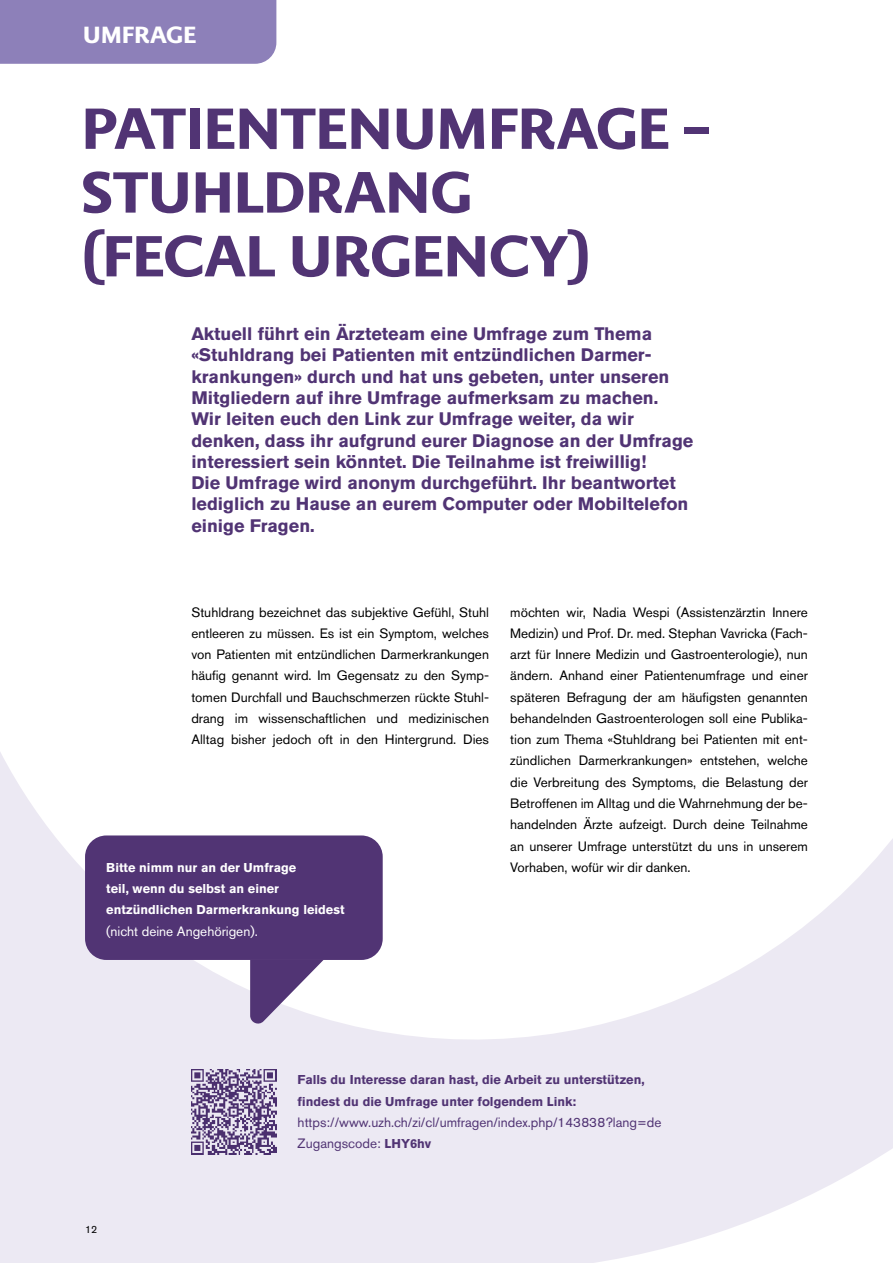
<style>
.page{position:relative;width:893px;height:1263px;background:#fff}
.page>*{position:absolute;margin:0;border:0;box-sizing:border-box;transform-origin:0 0}
.t1{font:800 55.5px/63.8px "Berling Nova Sans Pro";letter-spacing:-.015em;color:#513474}
.t2{font:800 22.5px "Berling Nova Sans Pro";letter-spacing:-.01em;color:#fff}
.t3{font:700 18px/21.3px "Akzidenz Grotesk Pro";color:#513474}
.t4{font:13.5px/21.3px "Akzidenz Grotesk Pro";color:#000;text-align:justify}
.t5{font:13.5px/21.3px "Akzidenz Grotesk Pro";color:#513474}
.t6{font:13.5px "Akzidenz Grotesk Pro";color:#fff}
.t7{font:700 12.75px/21.3px "Akzidenz Grotesk Pro";color:#513474}
.t8{font:700 12.75px/21.3px "Akzidenz Grotesk Pro";color:#fff}
.t9{font:10.5px "Akzidenz Grotesk Pro";color:#000}
.s1{font-weight:700;font-size:12.75px}
</style>
<div class="page">
<svg style="left:0;top:752px;width:893px;height:511px;fill:#ece9f3"></svg>
<div style="left:0;top:0;width:276px;height:64px;background:#8d80b9"></div>
<div style="left:85px;top:835px;width:298px;height:125px;background:#513474;border-radius:21px"></div>
<svg style="left:250px;top:960px;width:74px;height:66px"></svg>
<img style="left:191px;top:1070px;width:85px;height:85px">
<h2 class="t2" style="left:83px;top:18px;width:115px">UMFRAGE</h2>
<h1 class="t1" style="left:81px;top:94px;width:632px">PATIENTENUMFRAGE –<br>STUHLDRANG<br>(FECAL URGENCY)</h1>
<p class="t3" style="left:191px;top:323px;width:504px">Aktuell führt ein Ärzteteam eine Umfrage zum Thema «Stuhldrang bei Patienten mit entzündlichen Darmer&shy;krankungen» durch und hat uns gebeten, unter unseren Mitgliedern auf ihre Umfrage aufmerksam zu machen.<br>Wir leiten euch den Link zur Umfrage weiter, da wir denken, dass ihr aufgrund eurer Diagnose an der Umfrage interessiert sein könntet. Die Teilnahme ist freiwillig!<br>Die Umfrage wird anonym durchgeführt. Ihr beantwortet lediglich zu Hause an eurem Computer oder Mobiltelefon einige Fragen.</p>
<p class="t4" style="left:191px;top:601px;width:299px">Stuhldrang bezeichnet das subjektive Gefühl, Stuhl entleeren zu müssen. Es ist ein Symptom, welches von Patienten mit entzündlichen Darmerkrankungen häufig genannt wird. Im Gegensatz zu den Symp&shy;tomen Durchfall und Bauchschmerzen rückte Stuhl&shy;drang im wissenschaftlichen und medizinischen Alltag bisher jedoch oft in den Hintergrund. Dies</p>
<p class="t4" style="left:510px;top:601px;width:299px">möchten wir, Nadia Wespi (Assistenzärztin Innere Medizin) und Prof. Dr. med. Stephan Vavricka (Fach&shy;arzt für Innere Medizin und Gastroenterologie), nun ändern. Anhand einer Patientenumfrage und einer späteren Befragung der am häufigsten genannten behandelnden Gastroenterologen soll eine Publika&shy;tion zum Thema «Stuhldrang bei Patienten mit ent&shy;zündlichen Darmerkrankungen» entstehen, welche die Verbreitung des Symptoms, die Belastung der Betroffenen im Alltag und die Wahrnehmung der be&shy;handelnden Ärzte aufzeigt. Durch deine Teilnahme an unserer Umfrage unterstützt du uns in unserem</p>
<p class="t8" style="left:106px;top:856px;width:191px">Bitte nimm nur an der Umfrage</p>
<p class="t4" style="left:510px;top:856px;width:182px">Vorhaben, wofür wir dir danken.</p>
<p class="t8" style="left:106px;top:878px;width:240px">teil, wenn du selbst an einer entzündlichen Darmerkrankung leidest</p>
<p class="t6" style="left:106px;top:922px;width:153px">(nicht deine Angehörigen).</p>
<p class="t9" style="left:85px;top:1223px;width:14px">12</p>
<p class="t7" style="left:298px;top:1069px;width:348px">Falls du Interesse daran hast, die Arbeit zu unterstützen, findest du die Umfrage unter folgendem Link:</p>
<p class="t5" style="left:298px;top:1111px;width:365px">https://www.uzh.ch/zi/cl/umfragen/index.php/143838?lang=de<br>Zugangscode: <span class="s1">LHY6hv</span></p>
</div>
